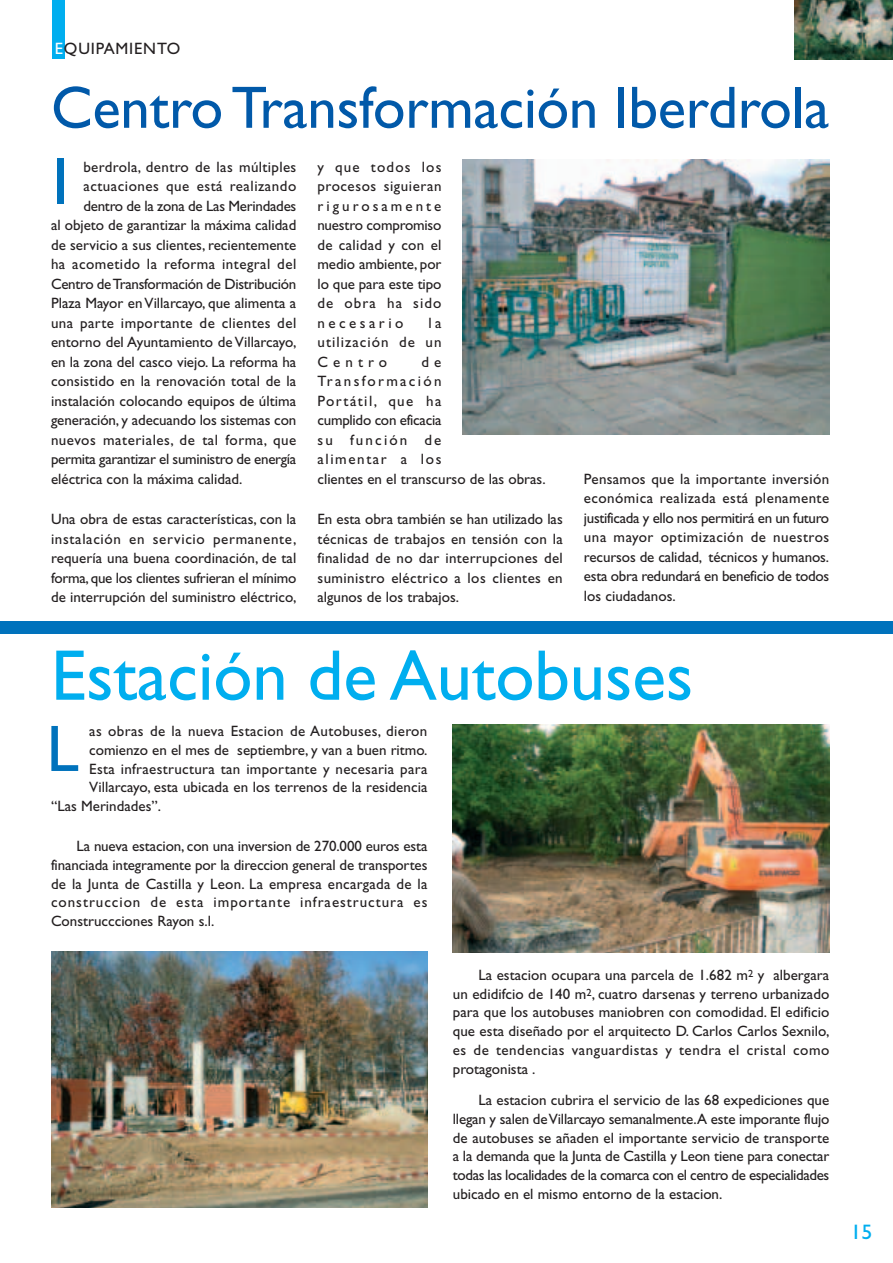
<style>
.page{position:relative;width:893px;height:1263px;background:#fff}
.page>*{position:absolute;margin:0;border:0;box-sizing:border-box;transform-origin:0 0}
.t1{font:72px "Gill Sans";color:#00aeef}
.t2{font:66px "Gill Sans";color:#0072bc}
.t3{font:60px "Gill Sans";letter-spacing:-.005em;color:#0159a9}
.t4{font:21px "Gill Sans";color:#00aeef;scale:1.05 1}
.t5{font:16.5px "Gill Sans";letter-spacing:.05em;color:#231f20}
.t6{font:15px/19.5px "Gill Sans";color:#231f20;text-align:justify}
.t7{font:15px "Gill Sans";letter-spacing:-.02em;color:#231f20}
.t8{font:15px "Gill Sans";letter-spacing:.025em;color:#231f20}
.t9{font:15px "Gill Sans";letter-spacing:.03em;color:#231f20}
.t10{font:15px "Gill Sans";letter-spacing:.035em;color:#231f20}
.t11{font:15px "Gill Sans";letter-spacing:.02em;color:#231f20}
.s1{color:#fff}
</style>
<div class="page">
<img style="left:794px;top:0;width:99px;height:60px">
<div style="left:52px;top:0;width:13px;height:59px;background:#00aeef"></div>
<div style="left:0;top:621px;width:893px;height:13px;background:#0072bc"></div>
<img style="left:463px;top:160px;width:366px;height:274px">
<img style="left:51px;top:951px;width:376px;height:257px">
<img style="left:452px;top:725px;width:377px;height:227px">
<p class="t5" style="left:55px;top:43px;width:127px"><span class="s1">E</span>QUIPAMIENTO</p>
<h3 class="t3" style="left:51px;top:87px;width:780px">Centro Transformación Iberdrola</h3>
<h2 class="t2" style="left:53px;top:158px;width:18px">I</h2>
<p class="t6" style="left:317px;top:158px;width:126px">y que todos los procesos siguieran rigurosamente nuestro compromiso de calidad y con el medio ambiente, por lo que para este tipo de obra ha sido necesario</p>
<p class="t8" style="left:83px;top:161px;width:214px">berdrola, dentro de las múltiples</p>
<p class="t10" style="left:83px;top:181px;width:214px">actuaciones que está realizando</p>
<p class="t7" style="left:83px;top:200px;width:214px">dentro de la zona de Las Merindades</p>
<p class="t6" style="left:51px;top:217px;width:247px">al objeto de garantizar la máxima calidad</p>
<p class="t6" style="left:51px;top:236px;width:247px">de servicio a sus clientes, recientemente</p>
<p class="t9" style="left:51px;top:259px;width:247px">ha acometido la reforma integral del</p>
<p class="t7" style="left:51px;top:278px;width:247px">Centro de Transformación de Distribución</p>
<p class="t6" style="left:51px;top:295px;width:247px">Plaza Mayor en Villarcayo, que alimenta a</p>
<p class="t9" style="left:51px;top:317px;width:247px">una parte importante de clientes del</p>
<p class="t6" style="left:51px;top:334px;width:247px">entorno del Ayuntamiento de Villarcayo,</p>
<p class="t6" style="left:51px;top:353px;width:247px">en la zona del casco viejo. La reforma ha</p>
<p class="t6" style="left:51px;top:373px;width:247px">consistido en la renovación total de la</p>
<p class="t6" style="left:51px;top:392px;width:247px">instalación colocando equipos de última</p>
<p class="t6" style="left:51px;top:412px;width:247px">generación, y adecuando los sistemas con</p>
<p class="t10" style="left:51px;top:434px;width:247px">nuevos materiales, de tal forma, que</p>
<p class="t7" style="left:51px;top:454px;width:247px">permita garantizar el suministro de energía</p>
<p class="t6" style="left:51px;top:470px;width:193px">eléctrica con la máxima calidad.</p>
<p class="t6" style="left:51px;top:511px;width:247px">Una obra de estas características, con la instalación en servicio permanente, requería una buena coordinación, de tal forma, que los clientes sufrieran el mínimo de interrupción del suministro eléctrico,</p>
<p class="t6" style="left:317px;top:314px;width:126px;text-indent:111px">la utilización de un Centro</p>
<p class="t6" style="left:317px;top:353px;width:230px;text-align:left;text-indent:104px">d e<br>Transformación<br>Portátil, que ha<br>cumplido con eficacia<br>su función de<br>alimentar a los<br>clientes en el transcurso de las obras.</p>
<p class="t6" style="left:317px;top:511px;width:247px">En esta obra también se han utilizado las técnicas de trabajos en tensión con la finalidad de no dar interrupciones del suministro eléctrico a los clientes en algunos de los trabajos.</p>
<p class="t6" style="left:584px;top:470px;width:247px">Pensamos que la importante inversión económica realizada está plenamente justificada y ello nos permitirá en un futuro una mayor optimización de nuestros recursos de calidad, técnicos y humanos. esta obra redundará en beneficio de todos los ciudadanos.</p>
<h1 class="t1" style="left:51px;top:651px;width:644px">Estación de Autobuses</h1>
<p class="t8" style="left:89px;top:726px;width:340px">as obras de la nueva Estacion de Autobuses, dieron</p>
<p class="t6" style="left:89px;top:742px;width:340px">comienzo en el mes de septiembre, y van a buen ritmo.</p>
<p class="t11" style="left:89px;top:763px;width:340px">Esta infraestructura tan importante y necesaria para</p>
<p class="t6" style="left:89px;top:779px;width:340px">Villarcayo, esta ubicada en los terrenos de la residencia</p>
<p class="t6" style="left:51px;top:798px;width:112px">“Las Merindades”.</p>
<p class="t6" style="left:51px;top:838px;width:378px;line-height:18.8px;text-indent:26px">La nueva estacion, con una inversion de 270.000 euros esta financiada integramente por la direccion general de transportes de la Junta de Castilla y Leon. La empresa encargada de la construccion de esta importante infraestructura es Construccciones Rayon s.l.</p>
<h2 class="t2" style="left:47px;top:726px;width:34px">L</h2>
<p class="t6" style="left:453px;top:967px;width:378px;line-height:18.8px;text-indent:25px">La estacion ocupara una parcela de 1.682 m<sup>2</sup> y albergara un edidifcio de 140 m<sup>2</sup>, cuatro darsenas y terreno urbanizado para que los autobuses maniobren con comodidad. El edificio que esta diseñado por el arquitecto D. Carlos Carlos Sexnilo, es de tendencias vanguardistas y tendra el cristal como protagonista .</p>
<p class="t6" style="left:453px;top:1092px;width:378px;line-height:18.8px;text-indent:26px">La estacion cubrira el servicio de las 68 expediciones que llegan y salen de Villarcayo semanalmente.A este imporante flujo de autobuses se añaden el importante servicio de transporte a la demanda que la Junta de Castilla y Leon tiene para conectar todas las localidades de la comarca con el centro de especialidades ubicado en el mismo entorno de la estacion.</p>
<h3 class="t4" style="left:850px;top:1224px;width:23px">15</h3>
</div>
